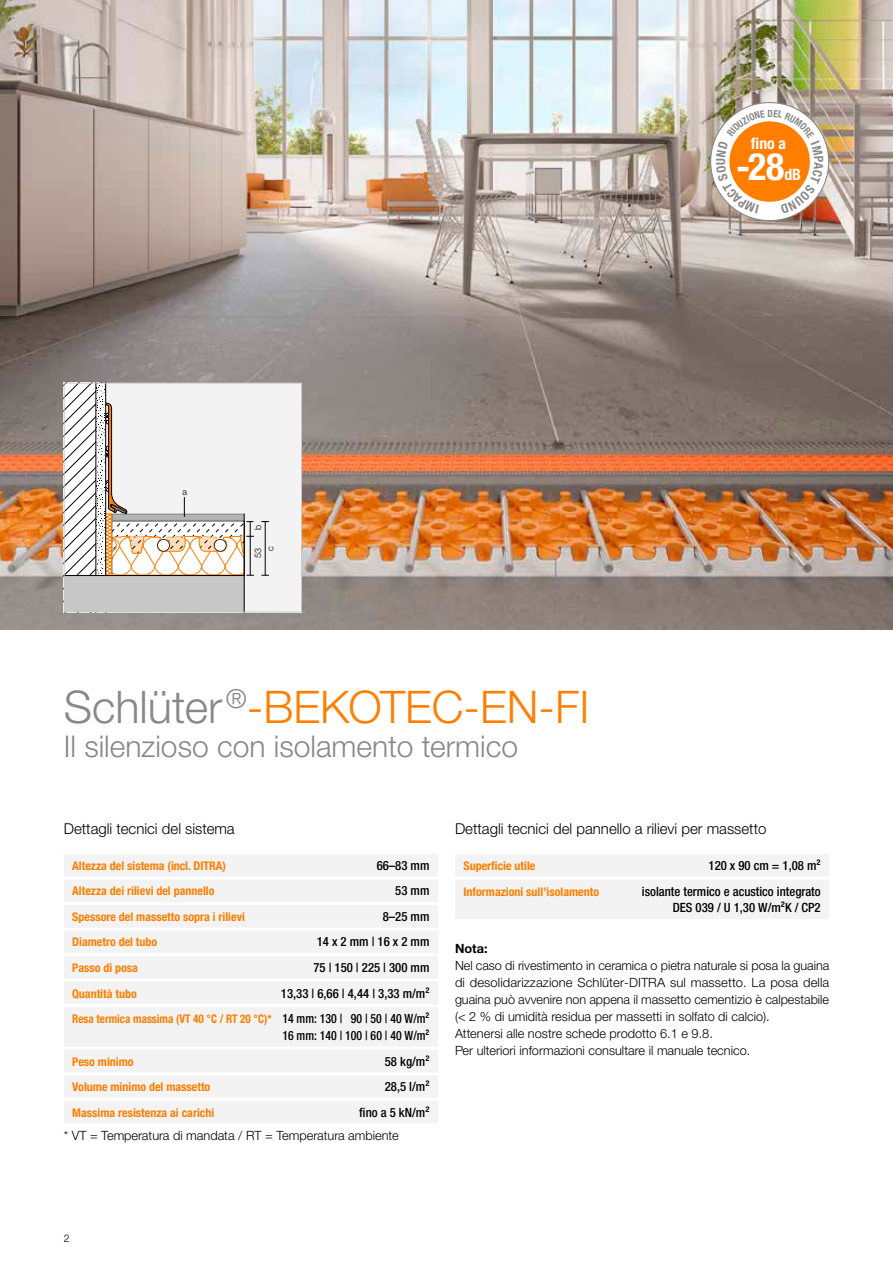
<style>
.page{position:relative;width:893px;height:1263px;background:#fff}
.page>*{position:absolute;margin:0;border:0;box-sizing:border-box;transform-origin:0 0}
.t1{font:300 45px "Helvetica Neue LTW1 G";color:#ff7e00}
.t2{font:700 condensed 37.8px "Helvetica Neue LTW1 G";color:#fff}
.t3{font:300 30px "Helvetica Neue LTW1 G";color:#898888}
.t4{font:700 condensed 15.75px "Helvetica Neue LTW1 G";color:#fff}
.t5{font:300 15px "Helvetica Neue LTW1 G";color:#000}
.t6{font:300 12.75px/17px "Helvetica Neue LTW1 G";color:#000}
.t7{font:500 condensed 12.75px/16.5px "Helvetica Neue LTW1 G";color:#000;text-align:right}
.t8{font:500 condensed 12.75px "Helvetica Neue LTW1 G";color:#000;scale:.93 1}
.t9{font:500 condensed 12.75px "Helvetica Neue LTW1 G";letter-spacing:.24em;color:#000}
.t10{font:700 12.75px "Helvetica Neue LTW1 G";color:#000}
.t11{font:700 condensed 12.6px "Helvetica Neue LT Pro";color:#898888}
.t12{font:700 condensed 12px "Helvetica Neue LTW1 G";color:#ff7e00}
.t13{font:700 condensed 12px "Helvetica Neue LTW1 G";color:#ff7e00;scale:.93 1}
.t14{font:300 10.5px "Helvetica Neue LTW1 G";color:#000}
.t15{font:700 condensed 9.9px "Helvetica Neue LTW1 G";color:#898888;scale:.95 1}
.t16{font:300 9px "Helvetica Neue LTW1 G";color:#000}
.s1{color:#898888}
.s2{font-weight:500;font-size:12.75px;color:#000}
</style>
<div class="page">
<img style="left:0;top:0;width:893px;height:629px">
<div style="left:64px;top:383px;width:238px;height:229px;background:#f3f3f3"></div>
<hr style="left:265px;top:522px;width:1px;height:53px;background:#000">
<svg style="left:66px;top:385px;width:188px;height:225px"></svg>
<div style="left:64px;top:383px;width:238px;height:229px;border:1px solid #c8c7c7"></div>
<div style="left:64px;top:854px;width:374px;height:269px;background:#f3f3f3"></div>
<hr style="left:64px;top:877px;width:374px;height:3px;background:#fff">
<hr style="left:64px;top:902px;width:374px;height:3px;background:#fff">
<hr style="left:64px;top:928px;width:374px;height:3px;background:#fff">
<hr style="left:64px;top:953px;width:374px;height:3px;background:#fff">
<hr style="left:64px;top:979px;width:374px;height:3px;background:#fff">
<hr style="left:64px;top:1004px;width:374px;height:3px;background:#fff">
<hr style="left:64px;top:1047px;width:374px;height:3px;background:#fff">
<hr style="left:64px;top:1072px;width:374px;height:3px;background:#fff">
<hr style="left:64px;top:1098px;width:374px;height:3px;background:#fff">
<div style="left:455px;top:854px;width:374px;height:65px;background:#f3f3f3"></div>
<hr style="left:455px;top:877px;width:374px;height:3px;background:#fff">
<svg style="left:710px;top:102px;width:119px;height:119px"></svg>
<p class="t16" style="left:182px;top:486px;width:6px">a</p>
<p class="t16" style="left:252px;top:530px;width:7px;rotate:-90deg">b</p>
<p class="t16" style="left:252px;top:558px;width:12px;rotate:-90deg">53</p>
<p class="t16" style="left:265px;top:551px;width:6px;rotate:-90deg">c</p>
<h1 class="t1" style="left:64px;top:679px;width:527px"><span class="s1">Schlüter</span> <sup>®</sup>-BEKOTEC-EN-FI</h1>
<h3 class="t3" style="left:64px;top:728px;width:456px">Il silenzioso con isolamento termico</h3>
<p class="t11" style="left:713px;top:165px;width:8px;rotate:-90deg">U</p>
<p class="t15" style="left:768px;top:107px;width:7px">D</p>
<p class="t4" style="left:751px;top:134px;width:37px">fino a</p>
<h2 class="t2" style="left:736px;top:144px;width:50px">-28</h2>
<p class="t4" style="left:784px;top:165px;width:18px">dB</p>
<p class="t5" style="left:64px;top:819px;width:172px">Dettagli tecnici del sistema</p>
<p class="t12" style="left:72px;top:858px;width:155px">Altezza del sistema (incl. DITRA)</p>
<p class="t7" style="left:377px;top:857px;width:54px">66–83 mm</p>
<p class="t12" style="left:72px;top:884px;width:144px">Altezza dei rilievi del pannello</p>
<p class="t7" style="left:395px;top:883px;width:36px">53 mm</p>
<p class="t12" style="left:72px;top:909px;width:174px">Spessore del massetto sopra i rilievi</p>
<p class="t7" style="left:383px;top:908px;width:48px">8–25 mm</p>
<p class="t12" style="left:72px;top:935px;width:87px">Diametro del tubo</p>
<p class="t9" style="left:317px;top:934px;width:114px">14x2mm | 16x2mm</p>
<p class="t12" style="left:72px;top:960px;width:67px">Passo di posa</p>
<p class="t7" style="left:313px;top:959px;width:118px">75 | 150 | 225 | 300 mm</p>
<p class="t12" style="left:72px;top:986px;width:66px">Quantità tubo</p>
<p class="t7" style="left:281px;top:985px;width:150px">13,33 | 6,66 | 4,44 | 3,33 m/m²</p>
<p class="t13" style="left:72px;top:1012px;width:386px">Resa termica massima (VT 40 °C / RT 20 °C)* <span class="s2">14 mm: 130 | 90 | 50 | 40 W/m²</span></p>
<p class="t8" style="left:282px;top:1027px;width:160px">16 mm: 140 | 100 | 60 | 40 W/m²</p>
<p class="t12" style="left:72px;top:1054px;width:63px">Peso minimo</p>
<p class="t7" style="left:385px;top:1053px;width:46px">58 kg/m²</p>
<p class="t12" style="left:72px;top:1079px;width:140px">Volume minimo del massetto</p>
<p class="t7" style="left:385px;top:1078px;width:46px">28,5 l/m²</p>
<p class="t12" style="left:72px;top:1105px;width:144px">Massima resistenza ai carichi</p>
<p class="t7" style="left:359px;top:1104px;width:72px">fino a 5 kN/m²</p>
<p class="t6" style="left:64px;top:1126px;width:337px">* VT = Temperatura di mandata / RT = Temperatura ambiente</p>
<p class="t5" style="left:455px;top:819px;width:313px">Dettagli tecnici del pannello a rilievi per massetto</p>
<p class="t12" style="left:463px;top:858px;width:73px">Superficie utile</p>
<p class="t7" style="left:709px;top:857px;width:114px">120 x 90 cm = 1,08 m²</p>
<p class="t12" style="left:463px;top:884px;width:137px">Informazioni sull’isolamento</p>
<p class="t7" style="left:642px;top:883px;width:180px">isolante termico e acustico integrato<br>DES 039 / U 1,30 W/m²K / CP2</p>
<p class="t10" style="left:455px;top:940px;width:34px">Nota:</p>
<p class="t6" style="left:455px;top:956px;width:376px">Nel caso di rivestimento in ceramica o pietra naturale si posa la guaina di desolidarizzazione Schlüter-DITRA sul massetto. La posa della guaina può avvenire non appena il massetto cementizio è calpestabile (&lt; 2 % di umidità residua per massetti in solfato di calcio).<br>Attenersi alle nostre schede prodotto 6.1 e 9.8.<br>Per ulteriori informazioni consultare il manuale tecnico.</p>
<p class="t14" style="left:64px;top:1231px;width:7px">2</p>
</div>
